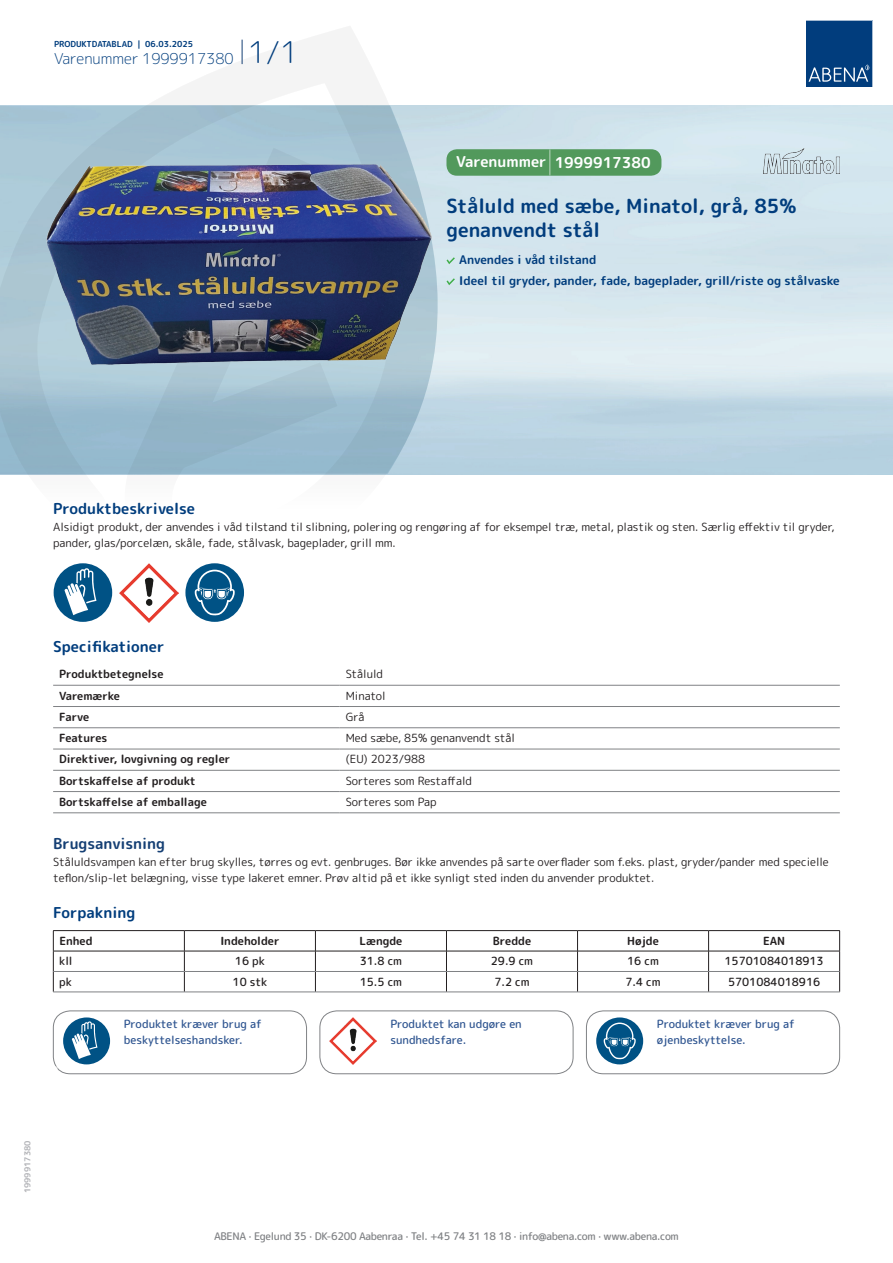
<style>
.page{position:relative;width:893px;height:1263px;background:#fff}
.page>*{position:absolute;margin:0;border:0;box-sizing:border-box;transform-origin:0 0}
.t1{font:700 19.5px/24px "Rounded Mplus 1 c";color:#013d7d}
.t2{font:700 15px "Rounded Mplus 1 c";color:#013d7d}
.t3{font:300 15px "Rounded Mplus 1 c";color:#013d7d}
.t4{font:700 15px "Rounded Mplus 1 c";color:#fff}
.t5{font:700 15px "Rounded Mplus 1 c";color:#153f74}
.t6{font:700 12px/21px "Rounded Mplus 1 c";color:#013d7d}
.t7{font:11.25px/16.5px "Rounded Mplus 1 c";color:#231f20}
.t8{font:700 11.25px "Rounded Mplus 1 c";color:#231f20}
.t9{font:500 11.25px/16.5px "Rounded Mplus 1 c";color:#305691}
.t10{font:500 11.25px "Rounded Mplus 1 c";color:#231f20}
.t11{font:500 10.5px "Rounded Mplus 1 c";letter-spacing:-.03em;color:#808285}
.t12{font:700 10.5px "Rounded Mplus 1 c";color:#fff}
.t13{font:700 8.25px "Rounded Mplus 1 c";color:#013d7d}
.t14{font:700 8.25px "Rounded Mplus 1 c";color:#b2b3b7}
.s1{font-size:30px}
.s2{font-size:25.5px}
</style>
<div class="page">
<svg style="left:0;top:26px;width:439px;height:586px"></svg>
<svg style="left:0;top:106px;width:438px;height:368px;background:#a2c1d1"></svg>
<svg style="left:242px;top:40px;width:1px;height:24px"></svg>
<svg style="left:806px;top:20px;width:67px;height:67px;background:#144b86"></svg>
<img style="left:47px;top:164px;width:384px;height:200px">
<div style="left:54px;top:563px;width:58px;height:59px;background:#005285;border-radius:50%"></div>
<svg style="left:65px;top:568px;width:31px;height:47px"></svg>
<img style="left:119px;top:563px;width:59px;height:59px">
<div style="left:185px;top:563px;width:59px;height:59px;background:#005285;border-radius:50%"></div>
<svg style="left:195px;top:563px;width:40px;height:52px"></svg>
<hr style="left:53px;top:685px;width:287px;height:1px;background:#808285">
<hr style="left:340px;top:685px;width:500px;height:1px;background:#808285">
<hr style="left:53px;top:706px;width:287px;height:1px;background:#808285">
<hr style="left:340px;top:706px;width:500px;height:1px;background:#808285">
<hr style="left:53px;top:727px;width:287px;height:1px;background:#808285">
<hr style="left:340px;top:727px;width:500px;height:1px;background:#808285">
<hr style="left:53px;top:749px;width:287px;height:1px;background:#808285">
<hr style="left:340px;top:749px;width:500px;height:1px;background:#808285">
<hr style="left:53px;top:770px;width:287px;height:1px;background:#808285">
<hr style="left:340px;top:770px;width:500px;height:1px;background:#808285">
<hr style="left:53px;top:791px;width:287px;height:1px;background:#808285">
<hr style="left:340px;top:791px;width:500px;height:1px;background:#808285">
<hr style="left:53px;top:812px;width:287px;height:1px;background:#808285">
<hr style="left:340px;top:812px;width:500px;height:1px;background:#808285">
<hr style="left:53px;top:930px;width:131px;height:1px;background:#231f20">
<hr style="left:184px;top:930px;width:131px;height:1px;background:#231f20">
<hr style="left:315px;top:930px;width:131px;height:1px;background:#231f20">
<hr style="left:446px;top:930px;width:131px;height:1px;background:#231f20">
<hr style="left:577px;top:930px;width:132px;height:1px;background:#231f20">
<hr style="left:709px;top:930px;width:131px;height:1px;background:#231f20">
<hr style="left:53px;top:951px;width:131px;height:1px;background:#231f20">
<hr style="left:184px;top:951px;width:131px;height:1px;background:#231f20">
<hr style="left:315px;top:951px;width:131px;height:1px;background:#231f20">
<hr style="left:446px;top:951px;width:131px;height:1px;background:#231f20">
<hr style="left:577px;top:951px;width:132px;height:1px;background:#231f20">
<hr style="left:709px;top:951px;width:131px;height:1px;background:#231f20">
<svg style="left:53px;top:931px;width:1px;height:61px"></svg>
<svg style="left:184px;top:931px;width:1px;height:61px"></svg>
<svg style="left:315px;top:931px;width:1px;height:61px"></svg>
<svg style="left:446px;top:931px;width:1px;height:61px"></svg>
<svg style="left:577px;top:931px;width:1px;height:61px"></svg>
<svg style="left:708px;top:931px;width:1px;height:61px"></svg>
<svg style="left:839px;top:931px;width:1px;height:61px"></svg>
<hr style="left:54px;top:971px;width:130px;height:1px;background:#808285">
<hr style="left:184px;top:971px;width:131px;height:1px;background:#808285">
<hr style="left:315px;top:971px;width:131px;height:1px;background:#808285">
<hr style="left:446px;top:971px;width:131px;height:1px;background:#808285">
<hr style="left:577px;top:971px;width:132px;height:1px;background:#808285">
<hr style="left:709px;top:971px;width:130px;height:1px;background:#808285">
<hr style="left:53px;top:992px;width:131px;height:1px;background:#808285">
<hr style="left:184px;top:992px;width:131px;height:1px;background:#808285">
<hr style="left:315px;top:992px;width:131px;height:1px;background:#808285">
<hr style="left:446px;top:992px;width:131px;height:1px;background:#808285">
<hr style="left:577px;top:992px;width:132px;height:1px;background:#808285">
<hr style="left:709px;top:992px;width:131px;height:1px;background:#808285">
<div style="left:63px;top:1017px;width:47px;height:47px;background:#005285;border-radius:50%"></div>
<svg style="left:72px;top:1021px;width:25px;height:38px"></svg>
<div style="left:53px;top:1011px;width:254px;height:63px;border:1px solid #808285;border-radius:17px"></div>
<img style="left:330px;top:1017px;width:47px;height:47px">
<div style="left:320px;top:1011px;width:253px;height:63px;border:1px solid #808285;border-radius:17px"></div>
<div style="left:596px;top:1017px;width:47px;height:47px;background:#005285;border-radius:50%"></div>
<svg style="left:604px;top:1017px;width:32px;height:42px"></svg>
<div style="left:586px;top:1011px;width:254px;height:63px;border:1px solid #808285;border-radius:17px"></div>
<svg style="left:446px;top:257px;width:9px;height:7px"></svg>
<svg style="left:446px;top:278px;width:9px;height:7px"></svg>
<div style="left:446px;top:149px;width:215px;height:27px;background:#52995c;border-radius:10px"></div>
<img style="left:763px;top:148px;width:77px;height:26px">
<p class="t13" style="left:54px;top:38px;width:141px">PRODUKTDATABLAD | 06.03.2025</p>
<h2 class="t3" style="left:54px;top:48px;width:246px">Varenummer 1999917380 <span class="s1">1/1</span></h2>
<h2 class="t4" style="left:456px;top:152px;width:196px">Varenummer <span class="s2">|</span> 1999917380</h2>
<h1 class="t1" style="left:446px;top:194px;width:351px">Ståluld med sæbe, Minatol, grå, 85% genanvendt stål</h1>
<p class="t6" style="left:459px;top:249px;width:382px">Anvendes i våd tilstand<br>Ideel til gryder, pander, fade, bageplader, grill/riste og stålvaske</p>
<h2 class="t2" style="left:53px;top:498px;width:143px">Produktbeskrivelse</h2>
<p class="t7" style="left:53px;top:518px;width:783px">Alsidigt produkt, der anvendes i våd tilstand til slibning, polering og rengøring af for eksempel træ, metal, plastik og sten. Særlig effektiv til gryder, pander, glas/porcelæn, skåle, fade, stålvask, bageplader, grill mm.</p>
<h2 class="t2" style="left:53px;top:635px;width:113px">Specifikationer</h2>
<p class="t8" style="left:59px;top:666px;width:106px">Produktbetegnelse</p>
<p class="t7" style="left:346px;top:666px;width:39px">Ståluld</p>
<p class="t8" style="left:59px;top:688px;width:62px">Varemærke</p>
<p class="t7" style="left:346px;top:687px;width:41px">Minatol</p>
<p class="t8" style="left:59px;top:709px;width:32px">Farve</p>
<p class="t7" style="left:346px;top:708px;width:20px">Grå</p>
<p class="t8" style="left:59px;top:730px;width:50px">Features</p>
<p class="t7" style="left:346px;top:730px;width:171px">Med sæbe, 85% genanvendt stål</p>
<p class="t8" style="left:59px;top:751px;width:173px">Direktiver, lovgivning og regler</p>
<p class="t7" style="left:346px;top:751px;width:81px">(EU) 2023/988</p>
<p class="t8" style="left:59px;top:773px;width:138px">Bortskaffelse af produkt</p>
<p class="t7" style="left:346px;top:772px;width:128px">Sorteres som Restaffald</p>
<p class="t8" style="left:59px;top:794px;width:149px">Bortskaffelse af emballage</p>
<p class="t7" style="left:346px;top:794px;width:93px">Sorteres som Pap</p>
<h2 class="t5" style="left:53px;top:833px;width:113px">Brugsanvisning</h2>
<p class="t7" style="left:53px;top:853px;width:777px">Ståluldsvampen kan efter brug skylles, tørres og evt. genbruges. Bør ikke anvendes på sarte overflader som f.eks. plast, gryder/pander med specielle teflon/slip-let belægning, visse type lakeret emner. Prøv altid på et ikke synligt sted inden du anvender produktet.</p>
<h2 class="t2" style="left:53px;top:902px;width:84px">Forpakning</h2>
<p class="t8" style="left:59px;top:933px;width:35px">Enhed</p>
<p class="t8" style="left:220px;top:933px;width:61px">Indeholder</p>
<p class="t8" style="left:359px;top:933px;width:44px">Længde</p>
<p class="t8" style="left:493px;top:933px;width:40px">Bredde</p>
<p class="t8" style="left:627px;top:933px;width:33px">Højde</p>
<p class="t8" style="left:763px;top:933px;width:24px">EAN</p>
<p class="t10" style="left:59px;top:953px;width:15px">kll</p>
<p class="t10" style="left:235px;top:953px;width:31px">16 pk</p>
<p class="t10" style="left:360px;top:953px;width:44px">31.8 cm</p>
<p class="t10" style="left:491px;top:953px;width:44px">29.9 cm</p>
<p class="t10" style="left:627px;top:953px;width:33px">16 cm</p>
<p class="t10" style="left:724px;top:953px;width:101px">15701084018913</p>
<p class="t10" style="left:59px;top:974px;width:14px">pk</p>
<p class="t10" style="left:233px;top:974px;width:36px">10 stk</p>
<p class="t10" style="left:360px;top:974px;width:44px">15.5 cm</p>
<p class="t10" style="left:494px;top:974px;width:37px">7.2 cm</p>
<p class="t10" style="left:625px;top:974px;width:37px">7.4 cm</p>
<p class="t10" style="left:728px;top:974px;width:94px">5701084018916</p>
<p class="t9" style="left:124px;top:1015px;width:139px">Produktet kræver brug af beskyttelseshandsker.</p>
<p class="t9" style="left:390px;top:1015px;width:133px">Produktet kan udgøre en sundhedsfare.</p>
<p class="t9" style="left:657px;top:1015px;width:139px">Produktet kræver brug af øjenbeskyttelse.</p>
<p class="t12" style="left:53px;top:1063px;width:7px">*</p>
<p class="t14" style="left:22px;top:1193px;width:54px;rotate:-90deg">1999917380</p>
<p class="t11" style="left:214px;top:1229px;width:466px">ABENA · Egelund 35 · DK-6200 Aabenraa · Tel. +45 74 31 18 18 · info@abena.com · www.abena.com</p>
</div>
